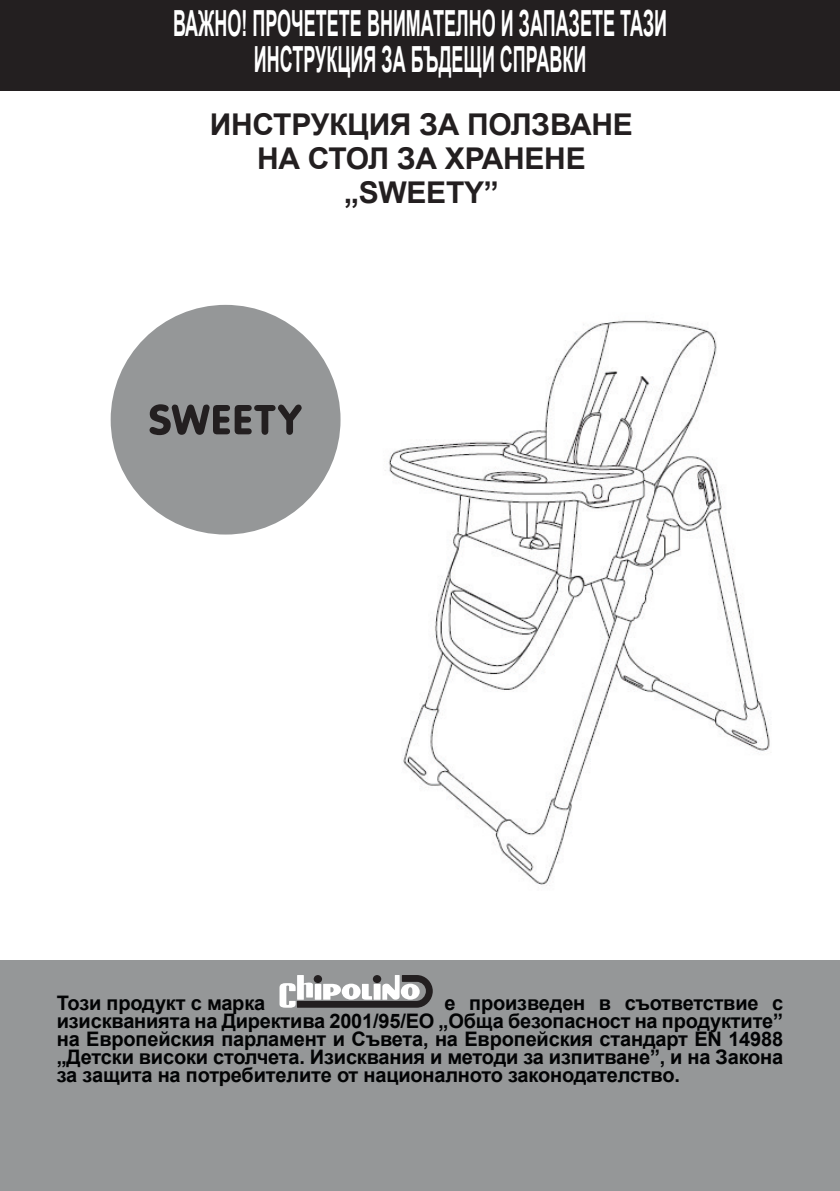
<style>
.page{position:relative;width:840px;height:1191px;background:#fff}
.page>*{position:absolute;margin:0;border:0;box-sizing:border-box;transform-origin:0 0}
.t1{font:700 36px/36px "Arial";color:#fff;text-align:center;scale:.5 1}
.t2{font:700 30px "Arial";letter-spacing:-.01em;color:#231f20}
.t3{font:700 20px/18px "Arial";letter-spacing:-.01em;color:#020304;text-align:justify}
</style>
<div class="page">
<div style="left:0;top:0;width:839px;height:91px;background:#231f20"></div>
<div style="left:0;top:960px;width:839px;height:231px;background:#959798"></div>
<div style="left:111px;top:305px;width:229px;height:229px;background:#959798;border-radius:50%"></div>
<svg style="left:279px;top:975px;width:153px;height:32px"></svg>
<img style="left:385px;top:320px;width:385px;height:566px">
<svg style="left:149px;top:404px;width:152px;height:31px"></svg>
<h1 class="t1" style="left:173px;top:6px;width:989px">ВАЖНО! ПРОЧЕТЕТЕ ВНИМАТЕЛНО И ЗАПАЗЕТЕ ТАЗИ<br>ИНСТРУКЦИЯ ЗА БЪДЕЩИ СПРАВКИ</h1>
<p class="t2" style="left:210px;top:104px;width:424px">ИНСТРУКЦИЯ ЗА ПОЛЗВАНЕ</p>
<p class="t2" style="left:257px;top:138px;width:330px">НА СТОЛ ЗА ХРАНЕНЕ</p>
<p class="t2" style="left:344px;top:172px;width:156px">„SWEETY”</p>
<p class="t3" style="left:57px;top:993px;width:210px">Този продукт с марка</p>
<p class="t3" style="left:57px;top:993px;width:727px;text-indent:387px">е произведен в съответствие с изискванията на Директива 2001/95/ЕО „Обща безопасност на продуктите” на Европейския парламент и Съвета, на Европейския стандарт EN 14988 „Детски високи столчета. Изисквания и методи за изпитване”, и на Закона за защита на потребителите от националното законодателство.</p>
</div>
